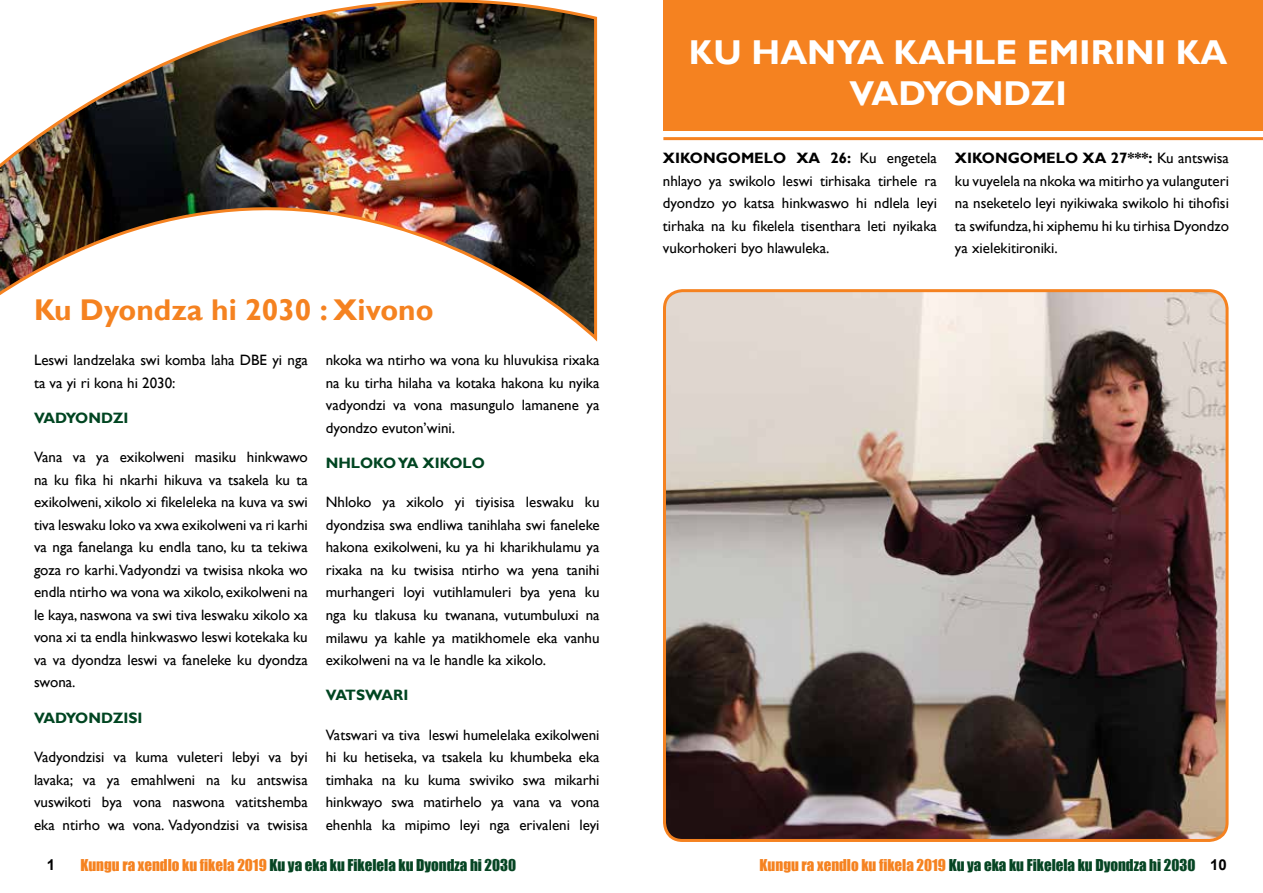
<style>
.page{position:relative;width:1263px;height:893px;background:#fff}
.page>*{position:absolute;margin:0;border:0;box-sizing:border-box;transform-origin:0 0}
.t1{font:700 34.5px "Gill Sans";color:#fff}
.t2{font:700 30px "Gill Sans";color:#f58220}
.t3{font:15px/22.5px "Gill Sans";color:#000;text-align:justify}
.t4{font:15px "Impact";color:#064523}
.t5{font:700 15px "Gill Sans";color:#004521}
.t6{font:700 15px "Arial";color:#000}
.s1{font-weight:700}
.s2{color:#f58220}
.s3{font-family:"Arial";font-weight:700;color:#000}
</style>
<div class="page">
<img style="left:0;top:0;width:598px;height:341px">
<div style="left:663px;top:0;width:600px;height:130px;background:#f58220"></div>
<hr style="left:663px;top:137px;width:600px;height:3px;background:#f58220">
<img style="left:664px;top:291px;width:563px;height:549px">
<div style="left:663px;top:289px;width:565px;height:553px;border:3px solid #f58220;border-radius:18px"></div>
<h1 class="t1" style="left:689px;top:31px;width:90px">KU HANYA</h1>
<h1 class="t1" style="left:894px;top:31px;width:25px">KAHLE</h1>
<h1 class="t1" style="left:1027px;top:31px;width:21px">EMIRINI</h1>
<h1 class="t1" style="left:1176px;top:31px;width:26px">KA</h1>
<h1 class="t1" style="left:849px;top:73px;width:25px">VADYONDZI</h1>
<h2 class="t2" style="left:34px;top:292px;width:401px">Ku Dyondza hi 2030 : Xivono</h2>
<p class="t3" style="left:34px;top:349px;width:275px">Leswi landzelaka swi komba laha DBE yi nga ta va yi ri kona hi 2030:</p>
<p class="t5" style="left:34px;top:409px;width:12px">VADYONDZI</p>
<p class="t3" style="left:34px;top:446px;width:275px">Vana va ya exikolweni masiku hinkwawo na ku fika hi nkarhi hikuva va tsakela ku ta exikolweni, xikolo xi fikeleleka na kuva va swi tiva leswaku loko va xwa exikolweni va ri karhi va nga fanelanga ku endla tano, ku ta tekiwa goza ro karhi. Vadyondzi va twisisa nkoka wo endla ntirho wa vona wa xikolo, exikolweni na le kaya, naswona va swi tiva leswaku xikolo xa vona xi ta endla hinkwaswo leswi kotekaka ku va va dyondza leswi va faneleke ku dyondza swona.</p>
<p class="t5" style="left:34px;top:708px;width:11px">VADYONDZISI</p>
<p class="t3" style="left:34px;top:746px;width:275px">Vadyondzisi va kuma vuleteri lebyi va byi lavaka; va ya emahlweni na ku antswisa vuswikoti bya vona naswona vatitshemba eka ntirho wa vona. Vadyondzisi va twisisa</p>
<p class="t3" style="left:326px;top:349px;width:275px">nkoka wa ntirho wa vona ku hluvukisa rixaka na ku tirha hilaha va kotaka hakona ku nyika vadyondzi va vona masungulo lamanene ya dyondzo evuton’wini.</p>
<p class="t5" style="left:326px;top:454px;width:13px">NHLOKO</p>
<p class="t5" style="left:398px;top:454px;width:48px">YA XIKOLO</p>
<p class="t3" style="left:326px;top:491px;width:275px">Nhloko ya xikolo yi tiyisisa leswaku ku dyondzisa swa endliwa tanihlaha swi faneleke hakona exikolweni, ku ya hi kharikhulamu ya rixaka na ku twisisa ntirho wa yena tanihi murhangeri loyi vutihlamuleri bya yena ku nga ku tlakusa ku twanana, vutumbuluxi na milawu ya kahle ya matikhomele eka vanhu exikolweni na va le handle ka xikolo.</p>
<p class="t5" style="left:326px;top:686px;width:42px">VATSWARI</p>
<p class="t3" style="left:326px;top:723px;width:275px">Vatswari va tiva leswi humelelaka exikolweni hi ku hetiseka, va tsakela ku khumbeka eka timhaka na ku kuma swiviko swa mikarhi hinkwayo swa matirhelo ya vana va vona ehenhla ka mipimo leyi nga erivaleni leyi</p>
<p class="t3" style="left:663px;top:147px;width:275px"><span class="s1">XIKONGOMELO XA 26:</span> Ku engetela nhlayo ya swikolo leswi tirhisaka tirhele ra dyondzo yo katsa hinkwaswo hi ndlela leyi tirhaka na ku fikelela tisenthara leti nyikaka vukorhokeri byo hlawuleka.</p>
<p class="t3" style="left:955px;top:147px;width:275px"><span class="s1">XIKONGOMELO XA 27***:</span> Ku antswisa ku vuyelela na nkoka wa mitirho ya vulanguteri na nseketelo leyi nyikiwaka swikolo hi tihofisi ta swifundza, hi xiphemu hi ku tirhisa Dyondzo ya xielekitironiki.</p>
<p class="t6" style="left:47px;top:855px;width:10px">1</p>
<p class="t4" style="left:80px;top:853px;width:437px"><span class="s2">Kungu ra xendlo ku fikela 2019</span> Ku ya eka ku Fikelela ku Dyondza hi 2030</p>
<p class="t4" style="left:760px;top:853px;width:469px"><span class="s2">Kungu ra xendlo ku fikela 2019</span> Ku ya eka ku Fikelela ku Dyondza hi 2030 <span class="s3">10</span></p>
</div>
